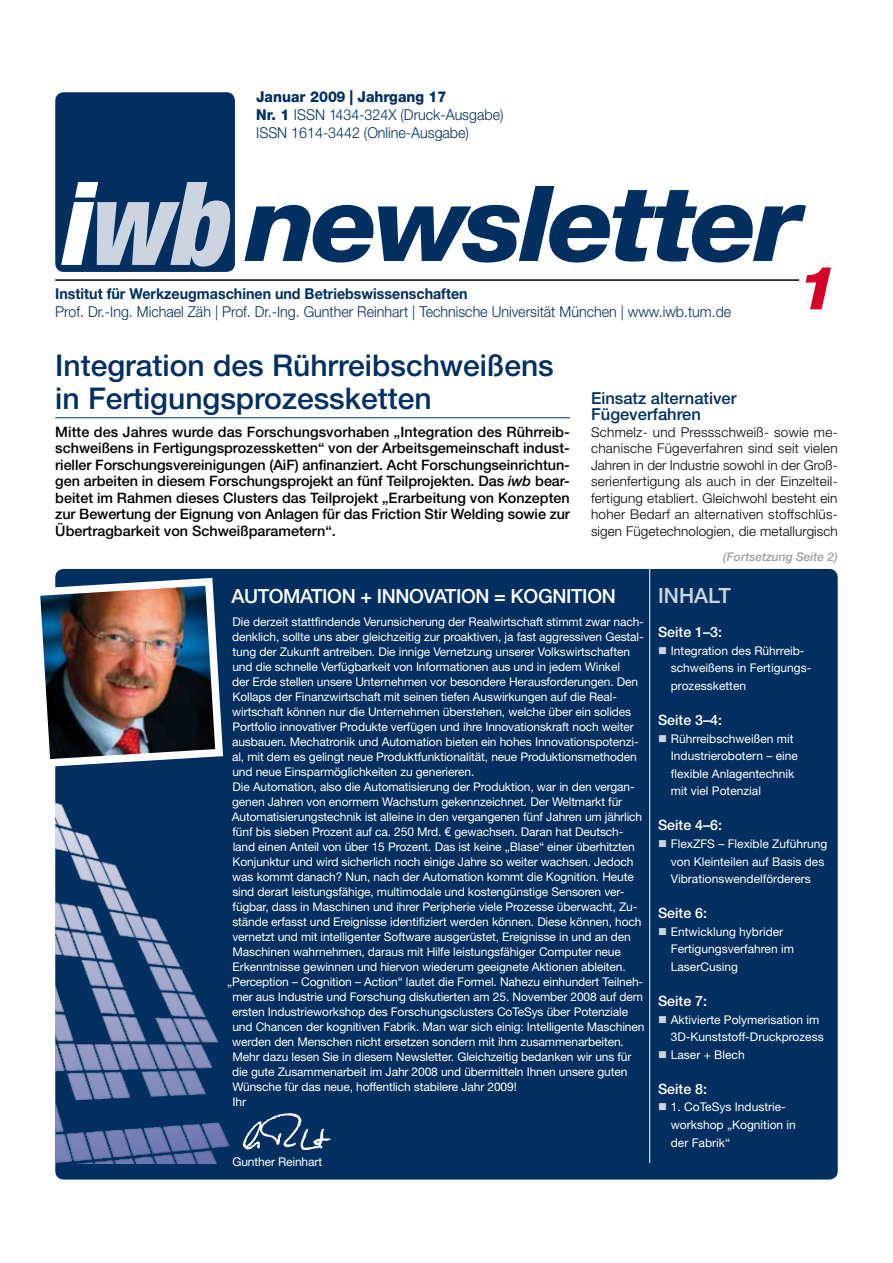
<style>
.page{position:relative;width:893px;height:1263px;background:#fff}
.page>*{position:absolute;margin:0;border:0;box-sizing:border-box;transform-origin:0 0}
.t1{font:italic 800 105px "Helvetica Neue LT Std";letter-spacing:-.04em;color:#002f60;scale:1.06 1}
.t2{font:italic 800 60px "Helvetica Neue LT Std";color:#d40028;scale:1.06 1}
.t3{font:500 30px/33px "Helvetica Neue LT Std";color:#002f60}
.t4{font:500 21px "Helvetica Neue LT Std";color:#ccd5df}
.t5{font:500 19.5px "Helvetica Neue LT Std";letter-spacing:-.02em;color:#fff}
.t6{font:500 16.5px/16.5px "Helvetica Neue LT Std";color:#002f60}
.t7{font:300 15px/18px "Helvetica Neue LT Std";color:#002f60;scale:.95 1}
.t8{font:700 15px "Helvetica Neue LT Std";color:#002f60;scale:.95 1}
.t9{font:500 14.4px/16.5px "Helvetica Neue LT Std";color:#000;text-align:justify}
.t10{font:500 14.25px "Helvetica Neue LT Std";color:#fff}
.t11{font:300 13.5px/16.5px "Helvetica Neue LT Std";letter-spacing:.005em;color:#000;text-align:justify}
.t12{font:12px/17.5px "Helvetica Neue LT Std";letter-spacing:-.01em;color:#fff}
.t13{font:italic 500 12px "Helvetica Neue LT Std";color:#9c9e9f}
.s1{font-weight:800}
.s2{font-style:italic}
.s3{color:#ccd5df}
</style>
<div class="page">
<div style="left:55px;top:92px;width:180px;height:180px;background:#002f60;border-radius:9px"></div>
<svg style="left:61px;top:182px;width:170px;height:85px"></svg>
<hr style="left:55px;top:279px;width:744px;height:2px;background:#000">
<div style="left:55px;top:569px;width:783px;height:610px;background:#002f60;border-radius:9px"></div>
<img style="left:55px;top:780px;width:175px;height:383px">
<hr style="left:649px;top:569px;width:1px;height:594px;background:#fff">
<hr style="left:55px;top:417px;width:515px;height:1px;background:#002f60">
<img style="left:40px;top:574px;width:184px;height:197px">
<img style="left:242px;top:1113px;width:89px;height:37px">
<p class="t7" style="left:256px;top:87px;width:262px"><span class="s1">Januar 2009 | Jahrgang 17<br>Nr. 1</span> ISSN 1434-324X (Druck-Ausgabe)<br>ISSN 1614-3442 (Online-Ausgabe)</p>
<h1 class="t1" style="left:246px;top:161px;width:526px">newsletter</h1>
<h2 class="t2" style="left:798px;top:252px;width:39px">1</h2>
<p class="t8" style="left:55px;top:284px;width:436px">Institut für Werkzeugmaschinen und Betriebswissenschaften</p>
<p class="t7" style="left:55px;top:302px;width:713px">Prof. Dr.-Ing. Michael Zäh | Prof. Dr.-Ing. Gunther Reinhart | Technische Universität München | www.iwb.tum.de</p>
<h3 class="t3" style="left:55px;top:348px;width:500px">Integration des Rührreibschweißens in Fertigungsprozessketten</h3>
<p class="t9" style="left:55px;top:423px;width:516px">Mitte des Jahres wurde das Forschungsvorhaben „Integration des Rührreib&shy;schweißens in Fertigungsprozessketten“ von der Arbeitsgemeinschaft indust&shy;rieller Forschungsvereinigungen (AiF) anfinanziert. Acht Forschungseinrichtun&shy;gen arbeiten in diesem Forschungsprojekt an fünf Teilprojekten. Das <span class="s2">iwb</span> bear&shy;beitet im Rahmen dieses Clusters das Teilprojekt „Erarbeitung von Konzepten zur Bewertung der Eignung von Anlagen für das Friction Stir Welding sowie zur Übertragbarkeit von Schweißparametern“.</p>
<h3 class="t6" style="left:591px;top:390px;width:147px">Einsatz alternativer<br>Fügeverfahren</h3>
<p class="t11" style="left:591px;top:424px;width:248px">Schmelz- und Pressschweiß- sowie me&shy;chanische Fügeverfahren sind seit vielen Jahren in der Industrie sowohl in der Groß&shy;serienfertigung als auch in der Einzelteil&shy;fertigung etabliert. Gleichwohl besteht ein hoher Bedarf an alternativen stoffschlüs&shy;sigen Fügetechnologien, die metallurgisch</p>
<p class="t13" style="left:723px;top:549px;width:116px">(Fortsetzung Seite 2)</p>
<h3 class="t5" style="left:231px;top:584px;width:386px">Automation + Innovation = Kognition</h3>
<p class="t12" style="left:233px;top:613px;width:413px">Die derzeit stattfindende Verunsicherung der Realwirtschaft stimmt zwar nach-</p>
<p class="t12" style="left:232px;top:628px;width:413px">denklich, sollte uns aber gleichzeitig zur proaktiven, ja fast aggressiven Gestal-</p>
<p class="t12" style="left:233px;top:643px;width:399px">tung der Zukunft antreiben. Die innige Vernetzung unserer Volkswirtschaften</p>
<p class="t12" style="left:232px;top:658px;width:389px">und die schnelle Verfügbarkeit von Informationen aus und in jedem Winkel</p>
<p class="t12" style="left:232px;top:673px;width:408px">der Erde stellen unsere Unternehmen vor besondere Herausforderungen. Den</p>
<p class="t12" style="left:233px;top:688px;width:386px">Kollaps der Finanzwirtschaft mit seinen tiefen Auswirkungen auf die Real-</p>
<p class="t12" style="left:232px;top:703px;width:400px">wirtschaft können nur die Unternehmen überstehen, welche über ein solides</p>
<p class="t12" style="left:233px;top:718px;width:403px">Portfolio innovativer Produkte verfügen und ihre Innovationskraft noch weiter</p>
<p class="t12" style="left:232px;top:733px;width:408px">ausbauen. Mechatronik und Automation bieten ein hohes Innovationspotenzi-</p>
<p class="t12" style="left:232px;top:748px;width:406px">al, mit dem es gelingt neue Produktfunktionalität, neue Produktionsmethoden</p>
<p class="t12" style="left:232px;top:763px;width:244px">und neue Einsparmöglichkeiten zu generieren.</p>
<p class="t12" style="left:233px;top:778px;width:404px">Die Automation, also die Automatisierung der Produktion, war in den vergan-</p>
<p class="t12" style="left:232px;top:793px;width:392px">genen Jahren von enormem Wachstum gekennzeichnet. Der Weltmarkt für</p>
<p class="t12" style="left:232px;top:808px;width:412px">Automatisierungstechnik ist alleine in den vergangenen fünf Jahren um jährlich</p>
<p class="t12" style="left:233px;top:823px;width:392px">fünf bis sieben Prozent auf ca. 250 Mrd. € gewachsen. Daran hat Deutsch-</p>
<p class="t12" style="left:233px;top:838px;width:404px">land einen Anteil von über 15 Prozent. Das ist keine „Blase“ einer überhitzten</p>
<p class="t12" style="left:233px;top:853px;width:402px">Konjunktur und wird sicherlich noch einige Jahre so weiter wachsen. Jedoch</p>
<p class="t12" style="left:232px;top:868px;width:403px">was kommt danach? Nun, nach der Automation kommt die Kognition. Heute</p>
<p class="t12" style="left:232px;top:883px;width:394px">sind derart leistungsfähige, multimodale und kostengünstige Sensoren ver-</p>
<p class="t12" style="left:233px;top:898px;width:406px">fügbar, dass in Maschinen und ihrer Peripherie viele Prozesse überwacht, Zu-</p>
<p class="t12" style="left:232px;top:913px;width:411px">stände erfasst und Ereignisse identifiziert werden können. Diese können, hoch</p>
<p class="t12" style="left:232px;top:928px;width:400px">vernetzt und mit intelligenter Software ausgerüstet, Ereignisse in und an den</p>
<p class="t12" style="left:233px;top:943px;width:390px">Maschinen wahrnehmen, daraus mit Hilfe leistungsfähiger Computer neue</p>
<p class="t12" style="left:233px;top:958px;width:395px">Erkenntnisse gewinnen und hiervon wiederum geeignete Aktionen ableiten.</p>
<p class="t12" style="left:227px;top:973px;width:418px">„Perception – Cognition – Action“ lautet die Formel. Nahezu einhundert Teilneh-</p>
<p class="t12" style="left:232px;top:988px;width:412px">mer aus Industrie und Forschung diskutierten am 25. November 2008 auf dem</p>
<p class="t12" style="left:232px;top:1003px;width:398px">ersten Industrieworkshop des Forschungsclusters CoTeSys über Potenziale</p>
<p class="t12" style="left:232px;top:1018px;width:414px">und Chancen der kognitiven Fabrik. Man war sich einig: Intelligente Maschinen</p>
<p class="t12" style="left:232px;top:1033px;width:393px">werden den Menschen nicht ersetzen sondern mit ihm zusammenarbeiten.</p>
<p class="t12" style="left:233px;top:1048px;width:400px">Mehr dazu lesen Sie in diesem Newsletter. Gleichzeitig bedanken wir uns für</p>
<p class="t12" style="left:232px;top:1063px;width:397px">die gute Zusammenarbeit im Jahr 2008 und übermitteln Ihnen unsere guten</p>
<p class="t12" style="left:232px;top:1078px;width:286px">Wünsche für das neue, hoffentlich stabilere Jahr 2009!</p>
<p class="t12" style="left:233px;top:1093px;width:15px">Ihr</p>
<p class="t12" style="left:232px;top:1153px;width:91px">Gunther Reinhart</p>
<h3 class="t4" style="left:658px;top:583px;width:74px">Inhalt</h3>
<p class="t10" style="left:658px;top:624px;width:66px">Seite 1–3:</p>
<p class="t12" style="left:671px;top:641px;width:142px;text-indent:-13px"><span class="s3">■</span> Integration des Rührreib&shy;schweißens in Fertigungs&shy;prozessketten</p>
<p class="t10" style="left:658px;top:711px;width:66px">Seite 3–4:</p>
<p class="t12" style="left:671px;top:729px;width:129px;text-indent:-13px"><span class="s3">■</span> Rührreibschweißen mit<br>Industrierobotern – eine flexible Anlagentechnik mit viel Potenzial</p>
<p class="t10" style="left:658px;top:817px;width:66px">Seite 4–6:</p>
<p class="t12" style="left:671px;top:835px;width:158px;text-indent:-13px"><span class="s3">■</span> FlexZFS – Flexible Zuführung von Kleinteilen auf Basis des<br>Vibrationswendelförderers</p>
<p class="t10" style="left:658px;top:905px;width:51px">Seite 6:</p>
<p class="t12" style="left:671px;top:922px;width:125px;text-indent:-13px"><span class="s3">■</span> Entwicklung hybrider<br>Fertigungsverfahren im<br>LaserCusing</p>
<p class="t10" style="left:658px;top:992px;width:51px">Seite 7:</p>
<p class="t12" style="left:671px;top:1010px;width:154px;text-indent:-13px"><span class="s3">■</span> Aktivierte Polymerisation im<br>3D-Kunststoff-Druckprozess</p>
<p class="t12" style="left:658px;top:1045px;width:88px"><span class="s3">■</span> Laser + Blech</p>
<p class="t10" style="left:658px;top:1080px;width:51px">Seite 8:</p>
<p class="t12" style="left:671px;top:1098px;width:127px;text-indent:-13px"><span class="s3">■</span> 1. CoTeSys Industrie&shy;workshop „Kognition in der Fabrik“</p>
</div>
